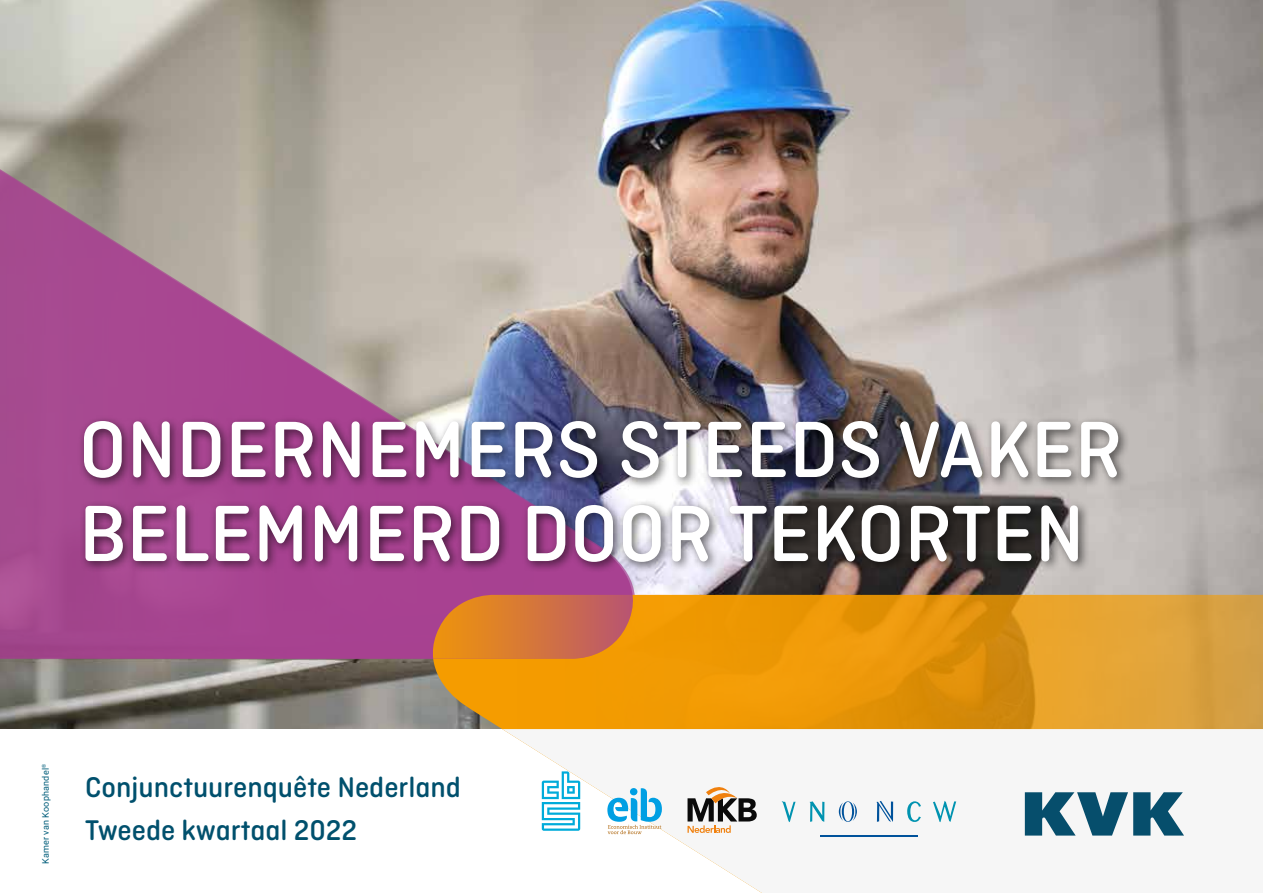
<style>
.page{position:relative;width:1263px;height:893px;background:#fff}
.page>*{position:absolute;margin:0;border:0;box-sizing:border-box;transform-origin:0 0}
.H1_Cover{font:500 84px/84px "Ciutadella Rounded";color:#fff}
.H2_Sub_heading{font:500 30px "Ciutadella Rounded";color:#00506d}
.t1{font:9px "Roboto";letter-spacing:.02em;color:#005d7a}
</style>
<div class="page">
<img style="left:0;top:0;width:1263px;height:729px">
<svg style="left:431px;top:593px;width:832px;height:136px;background:#e39919"></svg>
<svg style="left:0;top:161px;width:634px;height:499px;background:#ac7b9a"></svg>
<svg style="left:432px;top:593px;width:201px;height:67px;background:#d2733f"></svg>
<svg style="left:502px;top:729px;width:761px;height:164px;fill:#f6f6f6"></svg>
<div style="left:78px;top:415px;width:1052px;height:159px;background:#000;opacity:.6"></div>
<svg style="left:1025px;top:792px;width:159px;height:44px"></svg>
<svg style="left:542px;top:771px;width:38px;height:60px"></svg>
<svg style="left:607px;top:788px;width:55px;height:46px"></svg>
<svg style="left:687px;top:782px;width:70px;height:51px"></svg>
<hr style="left:820px;top:835px;width:97px;height:1px;background:#00529b">
<svg style="left:907px;top:801px;width:14px;height:21px"></svg>
<svg style="left:839px;top:801px;width:18px;height:21px"></svg>
<svg style="left:782px;top:801px;width:13px;height:21px"></svg>
<svg style="left:809px;top:801px;width:15px;height:21px"></svg>
<svg style="left:933px;top:801px;width:23px;height:21px"></svg>
<svg style="left:876px;top:801px;width:17px;height:21px"></svg>
<h1 class="H1_Cover" style="left:79px;top:408px;width:1045px">ONDERNEMERS STEEDS VAKER<br>BELEMMERD DOOR TEKORTEN</h1>
<p class="t1" style="left:39px;top:864px;width:102px;rotate:-90deg">Kamer van Koophandel<sup>®</sup></p>
<h2 class="H2_Sub_heading" style="left:85px;top:770px;width:377px">Conjunctuurenquête Nederland</h2>
<h2 class="H2_Sub_heading" style="left:85px;top:813px;width:274px">Tweede kwartaal 2022</h2>
</div>
